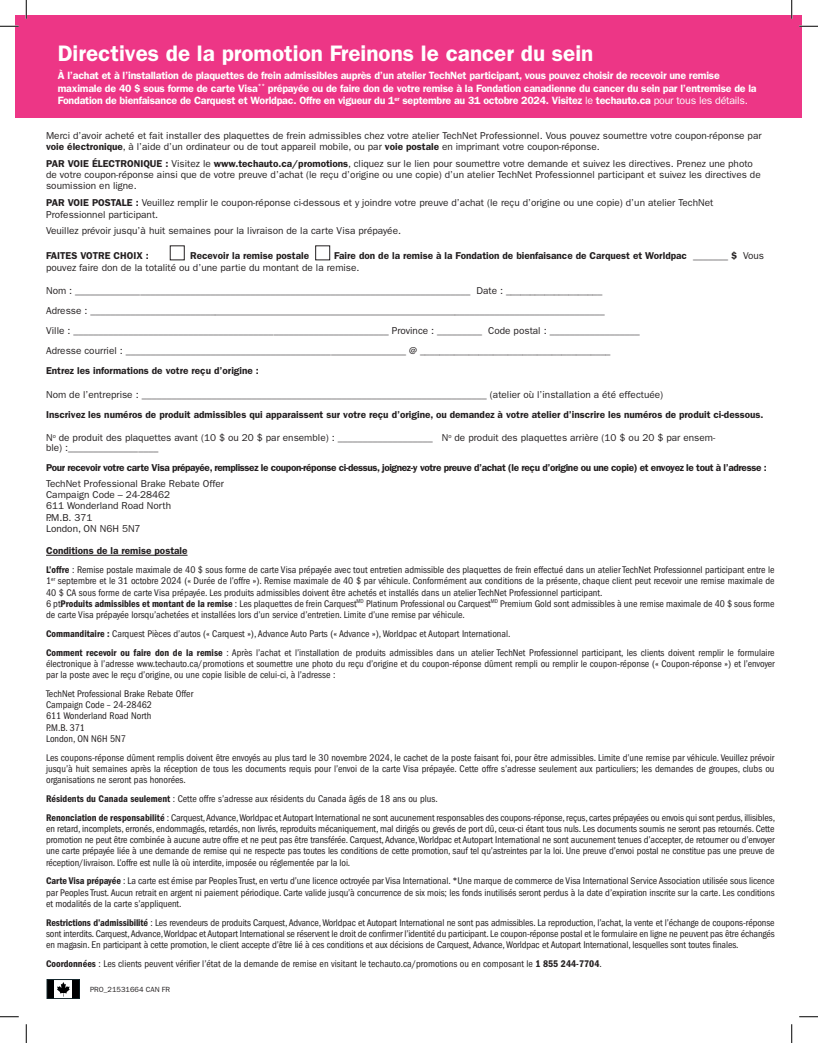
<style>
.page{position:relative;width:818px;height:1043px;background:#fff}
.page>*{position:absolute;margin:0;border:0;box-sizing:border-box;transform-origin:0 0}
.t1{font:600 22.5px "ITC Franklin Gothic Std";color:#fff}
.t2{font:600 10.62px/12.5px "ITC Franklin Gothic Std";letter-spacing:-.02em;color:#fff}
.t3{font:condensed 10px/11.2px "ITC Franklin Gothic Std";color:#231f20;text-align:justify}
.t4{font:10px/11.2px "ITC Franklin Gothic Std";color:#231f20}
.t5{font:600 10px/11.2px "ITC Franklin Gothic Std";color:#231f20}
.t6{font:600 10px "ITC Franklin Gothic Std";letter-spacing:-.035em;color:#231f20}
.t7{font:7.5px "ITC Franklin Gothic Std";color:#231f20}
.s1{font-weight:400}
.s2{font-weight:600}
.s3{font-family:"ITC Franklin Gothic Std Dm Cd";font-stretch:normal}
</style>
<div class="page">
<hr style="left:46px;top:555px;width:141px;height:1px;background:#231f20">
<div style="left:47px;top:979px;width:8px;height:19px;background:#000001"></div>
<div style="left:72px;top:979px;width:7px;height:19px;background:#000001"></div>
<svg style="left:57px;top:982px;width:13px;height:14px"></svg>
<div style="left:47px;top:979px;width:33px;height:19px;border:1px solid #0f2228"></div>
<div style="left:15px;top:15px;width:786px;height:102px;background:#ed3686"></div>
<div style="left:170px;top:245px;width:15px;height:15px;border:1px solid #231f20"></div>
<div style="left:315px;top:245px;width:15px;height:15px;border:1px solid #231f20"></div>
<svg style="left:0;top:25px;width:19px;height:2px"></svg>
<svg style="left:799px;top:25px;width:19px;height:2px"></svg>
<svg style="left:0;top:1016px;width:19px;height:1px"></svg>
<svg style="left:799px;top:1016px;width:19px;height:1px"></svg>
<svg style="left:25px;top:0;width:2px;height:19px"></svg>
<svg style="left:25px;top:1024px;width:2px;height:18px"></svg>
<svg style="left:791px;top:0;width:1px;height:19px"></svg>
<svg style="left:791px;top:1024px;width:1px;height:18px"></svg>
<p class="t1" style="left:58px;top:40px;width:537px">Directives de la promotion Freinons le cancer du sein</p>
<p class="t2" style="left:58px;top:69px;width:700px">À l’achat et à l’installation de plaquettes de frein admissibles auprès d’un atelier TechNet participant, vous pouvez choisir de recevoir une remise maximale de 40 $ sous forme de carte Visa<sup>**</sup> prépayée ou de faire don de votre remise à la Fondation canadienne du cancer du sein par l’entremise de la<br>Fondation de bienfaisance de Carquest et Worldpac. Offre en vigueur du 1<sup>er</sup> septembre au 31 octobre 2024. Visitez <span class="s1">le</span> techauto.ca <span class="s1">pour tous les détails.</span></p>
<p class="t4" style="left:46px;top:130px;width:717px">Merci d’avoir acheté et fait installer des plaquettes de frein admissibles chez votre atelier TechNet Professionnel. Vous pouvez soumettre votre coupon-réponse par <span class="s2">voie électronique</span>, à l’aide d’un ordinateur ou de tout appareil mobile, ou par <span class="s2">voie postale</span> en imprimant votre coupon-réponse.</p>
<p class="t4" style="left:46px;top:158px;width:716px"><span class="s2">PAR VOIE ÉLECTRONIQUE :</span> Visitez le <span class="s2">www.techauto.ca/promotions</span>, cliquez sur le lien pour soumettre votre demande et suivez les directives. Prenez une photo de votre coupon-réponse ainsi que de votre preuve d’achat (le reçu d’origine ou une copie) d’un atelier TechNet Professionnel participant et suivez les directives de soumission en ligne.</p>
<p class="t4" style="left:46px;top:197px;width:668px"><span class="s2">PAR VOIE POSTALE :</span> Veuillez remplir le coupon-réponse ci-dessous et y joindre votre preuve d’achat (le reçu d’origine ou une copie) d’un atelier TechNet<br>Professionnel participant.</p>
<p class="t4" style="left:46px;top:225px;width:356px">Veuillez prévoir jusqu’à huit semaines pour la livraison de la carte Visa prépayée.</p>
<p class="t5" style="left:46px;top:250px;width:104px">FAITES VOTRE CHOIX :</p>
<p class="t5" style="left:190px;top:250px;width:120px">Recevoir la remise postale</p>
<p class="t5" style="left:46px;top:250px;width:719px;text-indent:288px">Faire don de la remise à la Fondation de bienfaisance de Carquest et Worldpac _______ $ <span class="s1">Vous pouvez faire don de la totalité ou d’une partie du montant de la remise.</span></p>
<p class="t4" style="left:46px;top:281px;width:595px;line-height:20px">Nom : _______________________________________________________________________________ Date : ____________________ Adresse : _______________________________________________________________________________________________________<br>Ville : _______________________________________________________________ Province : _________ Code postal : __________________ Adresse courriel : ________________________________________________________ @ _______________________________________</p>
<p class="t5" style="left:46px;top:365px;width:214px">Entrez les informations de votre reçu d’origine :</p>
<p class="t4" style="left:46px;top:388px;width:618px">Nom de l’entreprise : _____________________________________________________________________ (atelier où l’installation a été effectuée)</p>
<p class="t5" style="left:46px;top:408px;width:719px">Inscrivez les numéros de produit admissibles qui apparaissent sur votre reçu d’origine, ou demandez à votre atelier d’inscrire les numéros de produit ci-dessous.</p>
<p class="t4" style="left:46px;top:433px;width:670px;line-height:10px">N<sup>o</sup> de produit des plaquettes avant (10 $ ou 20 $ par ensemble) : ___________________ N<sup>o</sup> de produit des plaquettes arrière (10 $ ou 20 $ par ensem&shy;ble) :__________________</p>
<p class="t6" style="left:46px;top:462px;width:722px">Pour recevoir votre carte Visa prépayée, remplissez le coupon-réponse ci-dessus, joignez-y votre preuve d’achat (le reçu d’origine ou une copie) et envoyez le tout à l’adresse :</p>
<p class="t4" style="left:46px;top:478px;width:179px">TechNet Professional Brake Rebate Offer</p>
<p class="t4" style="left:46px;top:489px;width:126px">Campaign Code – 24-28462</p>
<p class="t4" style="left:46px;top:500px;width:127px">611 Wonderland Road North</p>
<p class="t4" style="left:46px;top:511px;width:48px">P.M.B. 371</p>
<p class="t4" style="left:46px;top:523px;width:96px">London, ON N6H 5N7</p>
<p class="t5" style="left:46px;top:545px;width:143px">Conditions de la remise postale</p>
<p class="t3" style="left:46px;top:564px;width:730px"><span class="s3">L’offre</span> : Remise postale maximale de 40 $ sous forme de carte Visa prépayée avec tout entretien admissible des plaquettes de frein effectué dans un atelier TechNet Professionnel participant entre le 1<sup>er</sup> septembre et le 31 octobre 2024 (« Durée de l’offre »). Remise maximale de 40 $ par véhicule. Conformément aux conditions de la présente, chaque client peut recevoir une remise maximale de 40 $ CA sous forme de carte Visa prépayée. Les produits admissibles doivent être achetés et installés dans un atelier TechNet Professionnel participant.</p>
<p class="t3" style="left:46px;top:598px;width:730px">6 pt<span class="s3">Produits admissibles et montant de la remise</span> : Les plaquettes de frein Carquest<sup>MD</sup> Platinum Professional ou Carquest<sup>MD</sup> Premium Gold sont admissibles à une remise maximale de 40 $ sous forme de carte Visa prépayée lorsqu’achetées et installées lors d’un service d’entretien. Limite d’une remise par véhicule.</p>
<p class="t3" style="left:46px;top:628px;width:466px"><span class="s3">Commanditaire :</span> Carquest Pièces d’autos (« Carquest »), Advance Auto Parts (« Advance »), Worldpac et Autopart International.</p>
<p class="t3" style="left:46px;top:646px;width:730px"><span class="s3">Comment recevoir ou faire don de la remise</span> : Après l’achat et l’installation de produits admissibles dans un atelier TechNet Professionnel participant, les clients doivent remplir le formulaire électronique à l’adresse www.techauto.ca/promotions et soumettre une photo du reçu d’origine et du coupon-réponse dûment rempli ou remplir le coupon-réponse (« Coupon-réponse ») et l’envoyer par la poste avec le reçu d’origine, ou une copie lisible de celui-ci, à l’adresse :</p>
<p class="t3" style="left:46px;top:688px;width:149px">TechNet Professional Brake Rebate Offer</p>
<p class="t3" style="left:46px;top:699px;width:107px">Campaign Code – 24-28462</p>
<p class="t3" style="left:46px;top:710px;width:107px">611 Wonderland Road North</p>
<p class="t3" style="left:46px;top:721px;width:40px">P.M.B. 371</p>
<p class="t3" style="left:46px;top:733px;width:81px">London, ON N6H 5N7</p>
<p class="t3" style="left:46px;top:751px;width:730px">Les coupons-réponse dûment remplis doivent être envoyés au plus tard le 30 novembre 2024, le cachet de la poste faisant foi, pour être admissibles. Limite d’une remise par véhicule. Veuillez prévoir jusqu’à huit semaines après la réception de tous les documents requis pour l’envoi de la carte Visa prépayée. Cette offre s’adresse seulement aux particuliers; les demandes de groupes, clubs ou organisations ne seront pas honorées.</p>
<p class="t3" style="left:46px;top:793px;width:393px"><span class="s3">Résidents du Canada seulement</span> : Cette offre s’adresse aux résidents du Canada âgés de 18 ans ou plus.</p>
<p class="t3" style="left:46px;top:811px;width:730px"><span class="s3">Renonciation de responsabilité</span> : Carquest, Advance, Worldpac et Autopart International ne sont aucunement responsables des coupons-réponse, reçus, cartes prépayées ou envois qui sont perdus, illisibles, en retard, incomplets, erronés, endommagés, retardés, non livrés, reproduits mécaniquement, mal dirigés ou grevés de port dû, ceux-ci étant tous nuls. Les documents soumis ne seront pas retournés. Cette promotion ne peut être combinée à aucune autre offre et ne peut pas être transférée. Carquest, Advance, Worldpac et Autopart International ne sont aucunement tenues d’accepter, de retourner ou d’envoyer une carte prépayée liée à une demande de remise qui ne respecte pas toutes les conditions de cette promotion, sauf tel qu’astreintes par la loi. Une preuve d’envoi postal ne constitue pas une preuve de réception/livraison. L’offre est nulle là où interdite, imposée ou réglementée par la loi.</p>
<p class="t3" style="left:46px;top:875px;width:730px"><span class="s3">Carte Visa prépayée</span> : La carte est émise par Peoples Trust, en vertu d’une licence octroyée par Visa International. *Une marque de commerce de Visa International Service Association utilisée sous licence par Peoples Trust. Aucun retrait en argent ni paiement périodique. Carte valide jusqu’à concurrence de six mois; les fonds inutilisés seront perdus à la date d’expiration inscrite sur la carte. Les conditions et modalités de la carte s’appliquent.</p>
<p class="t3" style="left:46px;top:916px;width:730px"><span class="s3">Restrictions d’admissibilité</span> : Les revendeurs de produits Carquest, Advance, Worldpac et Autopart International ne sont pas admissibles. La reproduction, l’achat, la vente et l’échange de coupons-réponse sont interdits. Carquest, Advance, Worldpac et Autopart International se réservent le droit de confirmer l’identité du participant. Le coupon-réponse postal et le formulaire en ligne ne peuvent pas être échangés en magasin. En participant à cette promotion, le client accepte d’être lié à ces conditions et aux décisions de Carquest, Advance, Worldpac et Autopart International, lesquelles sont toutes finales.</p>
<p class="t3" style="left:46px;top:958px;width:557px"><span class="s3">Coordonnées</span> : Les clients peuvent vérifier l’état de la demande de remise en visitant le techauto.ca/promotions ou en composant le <span class="s3">1 855 244-7704</span>.</p>
<p class="t7" style="left:90px;top:984px;width:82px">PRO_21531664 CAN FR</p>
</div>
